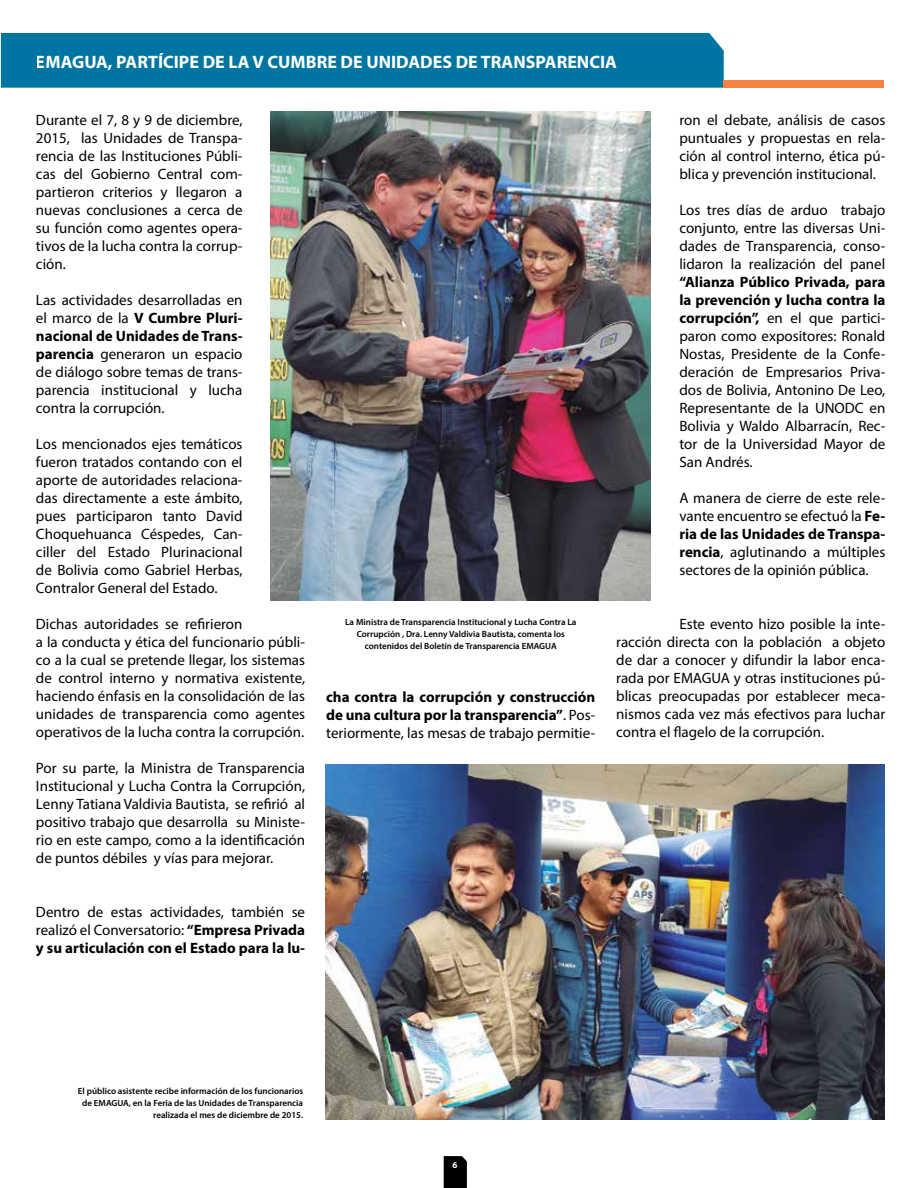
<style>
.page{position:relative;width:918px;height:1188px;background:#fff}
.page>*{position:absolute;margin:0;border:0;box-sizing:border-box;transform-origin:0 0}
.t1{font:700 18px "Myriad Pro";color:#fff}
.t2{font:15px/18px "Myriad Pro";color:#000;text-align:justify}
.t3{font:700 15px/18px "Myriad Pro";color:#000;text-align:justify}
.t4{font:600 9px/12px "Myriad Pro";color:#000;text-align:right}
.t5{font:700 9px "Myriad Pro";color:#fff}
.s1{font-weight:700}
.s2{font-weight:400}
</style>
<div class="page">
<svg style="left:444px;top:1156px;width:23px;height:32px"></svg>
<img style="left:271px;top:111px;width:380px;height:489px">
<div style="left:1px;top:33px;width:723px;height:55px;background:#0075a1"></div>
<img style="left:325px;top:765px;width:559px;height:354px">
<div style="left:724px;top:80px;width:160px;height:8px;background:#f58345"></div>
<p class="t1" style="left:36px;top:51px;width:583px">EMAGUA, PARTÍCIPE DE LA V CUMBRE DE UNIDADES DE TRANSPARENCIA</p>
<p class="t2" style="left:36px;top:111px;width:208px">Durante el 7, 8 y 9 de diciembre, 2015, las Unidades de Transpa&shy;rencia de las Instituciones Públi&shy;cas del Gobierno Central com&shy;partieron criterios y llegaron a nuevas conclusiones a cerca de su función como agentes opera&shy;tivos de la lucha contra la corrup&shy;ción.</p>
<p class="t2" style="left:36px;top:291px;width:208px">Las actividades desarrolladas en el marco de la <span class="s1">V Cumbre Pluri&shy;nacional de Unidades de Trans&shy;parencia</span> generaron un espacio de diálogo sobre temas de trans&shy;parencia institucional y lucha contra la corrupción.</p>
<p class="t2" style="left:36px;top:435px;width:208px">Los mencionados ejes temáticos fueron tratados contando con el aporte de autoridades relaciona&shy;das directamente a este ámbito, pues participaron tanto David Choquehuanca Céspedes, Can&shy;ciller del Estado Plurinacional de Bolivia como Gabriel Herbas, Contralor General del Estado.</p>
<p class="t2" style="left:36px;top:615px;width:271px;text-align:left">Dichas autoridades se refirieron<br>a la conducta y ética del funcionario públi&shy;co a la cual se pretende llegar, los sistemas de control interno y normativa existente, haciendo énfasis en la consolidación de las unidades de transparencia como agentes operativos de la lucha contra la corrupción.</p>
<p class="t2" style="left:36px;top:759px;width:271px">Por su parte, la Ministra de Transparencia Institucional y Lucha Contra la Corrupción, Lenny Tatiana Valdivia Bautista, se refirió al positivo trabajo que desarrolla su Ministe&shy;rio en este campo, como a la identificación de puntos débiles y vías para mejorar.</p>
<p class="t2" style="left:36px;top:903px;width:271px">Dentro de estas actividades, también se realizó el Conversatorio: <span class="s1">“Empresa Privada y su articulación con el Estado para la lu-</span></p>
<p class="t4" style="left:345px;top:616px;width:233px;text-align:center">La Ministra de Transparencia Institucional y Lucha Contra La<br>Corrupción , Dra. Lenny Valdivia Bautista, comenta los contenidos del Boletín de Transparencia EMAGUA</p>
<p class="t3" style="left:326px;top:687px;width:271px">cha contra la corrupción y construcción de una cultura por la transparencia”<span class="s2">. Pos&shy;teriormente, las mesas de trabajo permitie-</span></p>
<p class="t2" style="left:679px;top:111px;width:207px">ron el debate, análisis de casos puntuales y propuestas en rela&shy;ción al control interno, ética pú&shy;blica y prevención institucional.</p>
<p class="t2" style="left:679px;top:201px;width:207px">Los tres días de arduo trabajo conjunto, entre las diversas Uni&shy;dades de Transparencia, conso&shy;lidaron la realización del panel</p>
<p class="t2" style="left:679px;top:273px;width:207px"><span class="s1">“Alianza Público Privada, para la prevención y lucha contra la corrupción”,</span> en el que partici&shy;paron como expositores: Ronald Nostas, Presidente de la Confe&shy;deración de Empresarios Priva&shy;dos de Bolivia, Antonino De Leo, Representante de la UNODC en Bolivia y Waldo Albarracín, Rec&shy;tor de la Universidad Mayor de San Andrés.</p>
<p class="t2" style="left:679px;top:489px;width:207px">A manera de cierre de este rele&shy;vante encuentro se efectuó la <span class="s1">Fe&shy;ria de las Unidades de Transpa&shy;rencia</span>, aglutinando a múltiples sectores de la opinión pública.</p>
<p class="t2" style="left:616px;top:615px;width:271px;text-indent:63px">Este evento hizo posible la inte&shy;racción directa con la población a objeto de dar a conocer y difundir la labor enca&shy;rada por EMAGUA y otras instituciones pú&shy;blicas preocupadas por establecer meca&shy;nismos cada vez más efectivos para luchar contra el flagelo de la corrupción.</p>
<p class="t4" style="left:78px;top:1084px;width:227px">El público asistente recibe información de los funcionarios de EMAGUA, en la Feria de las Unidades de Transparencia realizada el mes de diciembre de 2015.</p>
<p class="t5" style="left:453px;top:1159px;width:6px">6</p>
</div>
